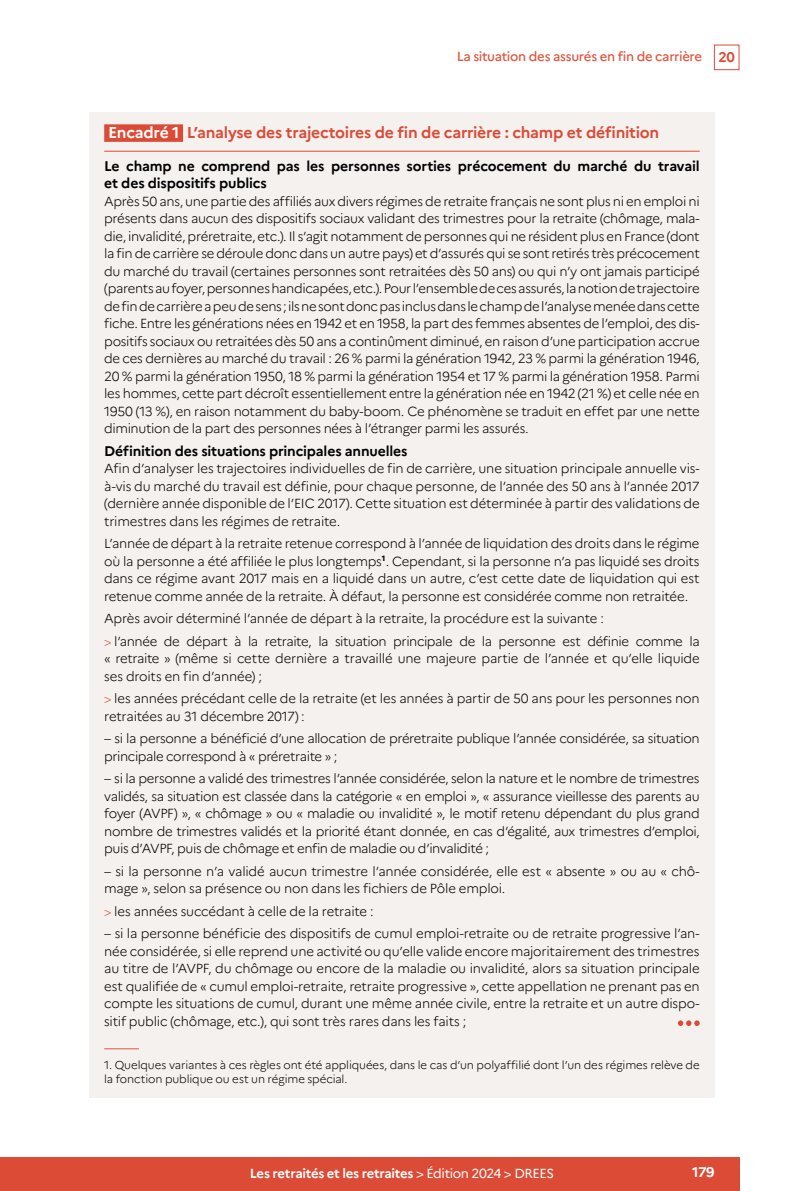
<style>
.page{position:relative;width:794px;height:1191px;background:#fff}
.page>*{position:absolute;margin:0;border:0;box-sizing:border-box;transform-origin:0 0}
.ENC_titre{font:700 15.75px "Marianne";letter-spacing:-.015em;color:#dc4b36}
.ENC_inter{font:700 14px/17.5px "Marianne";letter-spacing:-.01em;color:#000}
.t1{font:700 14px "Marianne";color:#fff}
.ENC_texte{font:300 13.12px/17.5px "Marianne";letter-spacing:-.02em;color:#000;text-align:justify}
.t2{font:700 13.12px "Marianne";letter-spacing:-.025em;color:#fff}
.t3{font:500 13.12px "Marianne";letter-spacing:-.025em;color:#de563e}
.t4{font:300 11.38px/13.7px "Marianne";letter-spacing:-.01em;color:#000}
.s1{font-weight:700;font-size:14px;color:#dc4b36}
.s2{color:#fff}
.s3{font-size:12.25px;color:#dc4b36}
.s4{font-weight:400}
</style>
<div class="page">
<div style="left:714px;top:45px;width:25px;height:25px;border:1px solid #dc4b36"></div>
<div style="left:0;top:1157px;width:739px;height:34px;background:#dc4b36"></div>
<div style="left:89px;top:112px;width:625px;height:985px;background:#f5f1ef"></div>
<hr style="left:104px;top:151px;width:595px;height:1px;background:#dc4b36">
<div style="left:104px;top:124px;width:79px;height:18px;background:#dc4b36"></div>
<hr style="left:104px;top:1048px;width:35px;height:1px;background:#de563e">
<svg style="left:678px;top:1020px;width:21px;height:6px"></svg>
<p class="t3" style="left:457px;top:49px;width:280px">La situation des assurés en fin de carrière <span class="s1">20</span></p>
<p class="ENC_titre" style="left:108px;top:123px;width:552px"><span class="s2">Encadré 1</span> L’analyse des trajectoires de fin de carrière : champ et définition</p>
<p class="ENC_inter" style="left:104px;top:157px;width:597px">Le champ ne comprend pas les personnes sorties précocement du marché du travail et des dispositifs publics</p>
<p class="ENC_texte" style="left:104px;top:192px;width:597px">Après 50 ans, une partie des affiliés aux divers régimes de retraite français ne sont plus ni en emploi ni présents dans aucun des dispositifs sociaux validant des trimestres pour la retraite (chômage, mala&shy;die, invalidité, préretraite, etc.). Il s’agit notamment de personnes qui ne résident plus en France (dont la fin de carrière se déroule donc dans un autre pays) et d’assurés qui se sont retirés très précocement du marché du travail (certaines personnes sont retraitées dès 50 ans) ou qui n’y ont jamais participé (parents au foyer, personnes handicapées, etc.). Pour l’ensemble de ces assurés, la notion de trajectoire de fin de carrière a peu de sens ; ils ne sont donc pas inclus dans le champ de l’analyse menée dans cette fiche. Entre les générations nées en 1942 et en 1958, la part des femmes absentes de l’emploi, des dis&shy;positifs sociaux ou retraitées dès 50 ans a continûment diminué, en raison d’une participation accrue de ces dernières au marché du travail : 26 % parmi la génération 1942, 23 % parmi la génération 1946, 20 % parmi la génération 1950, 18 % parmi la génération 1954 et 17 % parmi la génération 1958. Parmi les hommes, cette part décroît essentiellement entre la génération née en 1942 (21 %) et celle née en 1950 (13 %), en raison notamment du baby-boom. Ce phénomène se traduit en effet par une nette diminution de la part des personnes nées à l’étranger parmi les assurés.</p>
<p class="ENC_inter" style="left:104px;top:442px;width:305px">Définition des situations principales annuelles</p>
<p class="ENC_texte" style="left:104px;top:460px;width:597px">Afin d’analyser les trajectoires individuelles de fin de carrière, une situation principale annuelle vis&shy;à-vis du marché du travail est définie, pour chaque personne, de l’année des 50 ans à l’année 2017 (dernière année disponible de l’EIC 2017). Cette situation est déterminée à partir des validations de trimestres dans les régimes de retraite.</p>
<p class="ENC_texte" style="left:104px;top:535px;width:597px">L’année de départ à la retraite retenue correspond à l’année de liquidation des droits dans le régime où la personne a été affiliée le plus longtemps<sup>1</sup>. Cependant, si la personne n’a pas liquidé ses droits dans ce régime avant 2017 mais en a liquidé dans un autre, c’est cette date de liquidation qui est retenue comme année de la retraite. À défaut, la personne est considérée comme non retraitée.</p>
<p class="ENC_texte" style="left:104px;top:610px;width:501px">Après avoir déterminé l’année de départ à la retraite, la procédure est la suivante :</p>
<p class="ENC_texte" style="left:104px;top:632px;width:597px"><span class="s3">&gt;</span> l’année de départ à la retraite, la situation principale de la personne est définie comme la « retraite » (même si cette dernière a travaillé une majeure partie de l’année et qu’elle liquide ses droits en fin d’année) ;</p>
<p class="ENC_texte" style="left:104px;top:690px;width:597px"><span class="s3">&gt;</span> les années précédant celle de la retraite (et les années à partir de 50 ans pour les personnes non retraitées au 31 décembre 2017) :</p>
<p class="ENC_texte" style="left:104px;top:730px;width:597px">– si la personne a bénéficié d’une allocation de préretraite publique l’année considérée, sa situation principale correspond à « préretraite » ;</p>
<p class="ENC_texte" style="left:104px;top:769px;width:597px">– si la personne a validé des trimestres l’année considérée, selon la nature et le nombre de trimestres validés, sa situation est classée dans la catégorie « en emploi », « assurance vieillesse des parents au foyer (AVPF) », « chômage » ou « maladie ou invalidité », le motif retenu dépendant du plus grand nombre de trimestres validés et la priorité étant donnée, en cas d’égalité, aux trimestres d’emploi, puis d’AVPF, puis de chômage et enfin de maladie ou d’invalidité ;</p>
<p class="ENC_texte" style="left:104px;top:862px;width:597px">– si la personne n’a validé aucun trimestre l’année considérée, elle est « absente » ou au « chô&shy;mage », selon sa présence ou non dans les fichiers de Pôle emploi.</p>
<p class="ENC_texte" style="left:104px;top:902px;width:271px"><span class="s3">&gt;</span> les années succédant à celle de la retraite :</p>
<p class="ENC_texte" style="left:104px;top:924px;width:597px">– si la personne bénéficie des dispositifs de cumul emploi-retraite ou de retraite progressive l’an&shy;née considérée, si elle reprend une activité ou qu’elle valide encore majoritairement des trimestres au titre de l’AVPF, du chômage ou encore de la maladie ou invalidité, alors sa situation principale est qualifiée de « cumul emploi-retraite, retraite progressive », cette appellation ne prenant pas en compte les situations de cumul, durant une même année civile, entre la retraite et un autre dispo&shy;sitif public (chômage, etc.), qui sont très rares dans les faits ;</p>
<p class="t4" style="left:104px;top:1058px;width:597px">1. Quelques variantes à ces règles ont été appliquées, dans le cas d’un polyaffilié dont l’un des régimes relève de la fonction publique ou est un régime spécial.</p>
<p class="t2" style="left:250px;top:1165px;width:306px">Les retraités et les retraites <span class="s4">&gt; Édition 2024 &gt; DREES</span></p>
<p class="t1" style="left:692px;top:1163px;width:24px">179</p>
</div>
